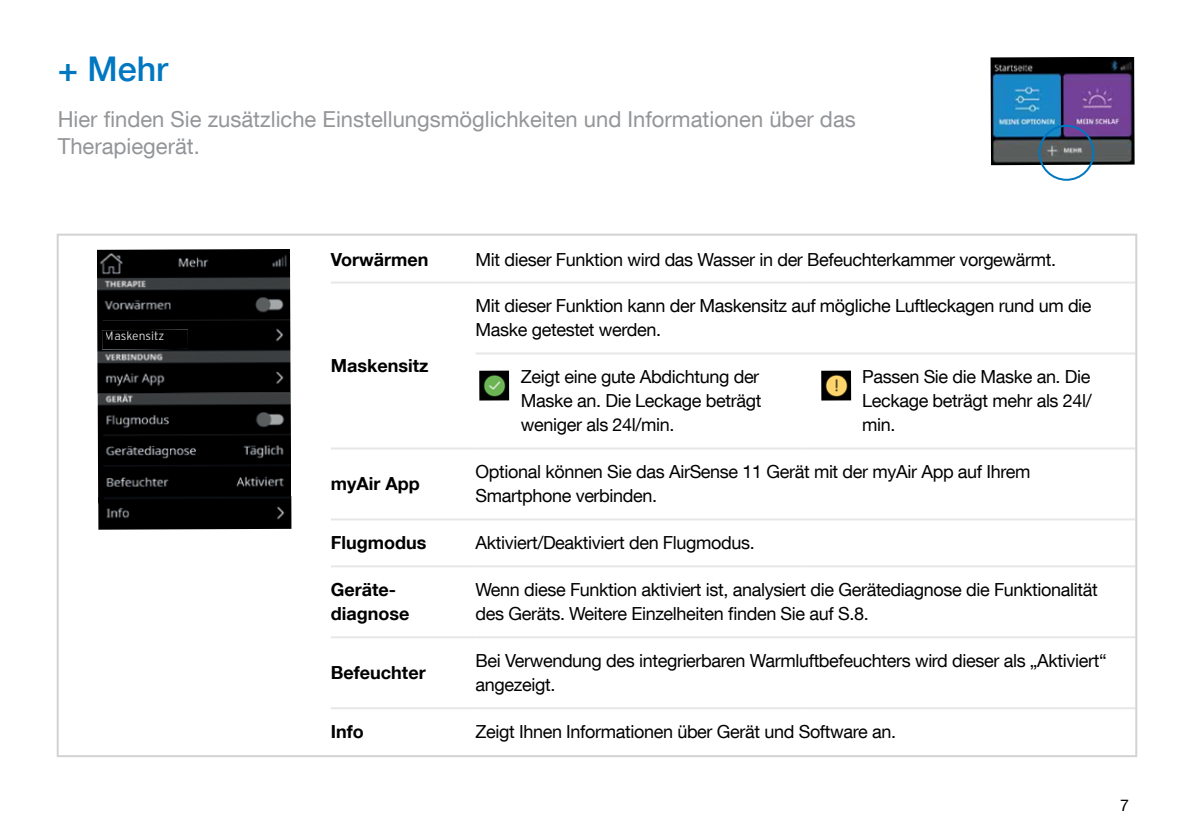
<style>
.page{position:relative;width:1191px;height:840px;background:#fff}
.page>*{position:absolute;margin:0;border:0;box-sizing:border-box;transform-origin:0 0}
.t1{font:500 34px "Helvetica Neue LT Com";color:#0077c1}
.t2{font:22px/26.4px "Helvetica Neue LT Com";color:#939598}
.t3{font:18px/24px "Helvetica Neue LT Com";letter-spacing:-.02em;color:#000}
.t4{font:700 18px/24px "Helvetica Neue LT Com";color:#000}
.t5{font:16px "Helvetica Neue LT Com";color:#000}
.t6{font:12px "Interstate Mono Lgt";color:#fff}
</style>
<div class="page">
<img style="left:990px;top:57px;width:144px;height:108px">
<svg style="left:98px;top:283px;width:1036px;height:426px"></svg>
<hr style="left:331px;top:281px;width:144px;height:2px;background:#e6e7e8">
<hr style="left:475px;top:281px;width:330px;height:2px;background:#e6e7e8">
<hr style="left:805px;top:281px;width:330px;height:2px;background:#e6e7e8">
<hr style="left:475px;top:352px;width:330px;height:2px;background:#e6e7e8">
<hr style="left:805px;top:352px;width:330px;height:2px;background:#e6e7e8">
<hr style="left:331px;top:447px;width:144px;height:2px;background:#e6e7e8">
<hr style="left:475px;top:447px;width:330px;height:2px;background:#e6e7e8">
<hr style="left:805px;top:447px;width:330px;height:2px;background:#e6e7e8">
<hr style="left:331px;top:518px;width:144px;height:2px;background:#e6e7e8">
<hr style="left:475px;top:518px;width:330px;height:2px;background:#e6e7e8">
<hr style="left:805px;top:518px;width:330px;height:2px;background:#e6e7e8">
<hr style="left:331px;top:565px;width:144px;height:2px;background:#e6e7e8">
<hr style="left:475px;top:565px;width:330px;height:2px;background:#e6e7e8">
<hr style="left:805px;top:565px;width:330px;height:2px;background:#e6e7e8">
<hr style="left:331px;top:636px;width:144px;height:2px;background:#e6e7e8">
<hr style="left:475px;top:636px;width:330px;height:2px;background:#e6e7e8">
<hr style="left:805px;top:636px;width:330px;height:2px;background:#e6e7e8">
<hr style="left:331px;top:706px;width:144px;height:2px;background:#e6e7e8">
<hr style="left:475px;top:706px;width:330px;height:2px;background:#e6e7e8">
<hr style="left:805px;top:706px;width:330px;height:2px;background:#e6e7e8">
<img style="left:479px;top:370px;width:30px;height:30px">
<img style="left:821px;top:370px;width:30px;height:30px">
<div style="left:1038px;top:125px;width:56px;height:56px;border:2px solid #0077c1;border-radius:50%"></div>
<img style="left:97px;top:249px;width:194px;height:247px">
<div style="left:102px;top:329px;width:86px;height:20px;background:#000"></div>
<img style="left:98px;top:496px;width:193px;height:33px">
<h1 class="t1" style="left:58px;top:48px;width:112px">+ Mehr</h1>
<p class="t2" style="left:58px;top:106px;width:799px">Hier finden Sie zusätzliche Einstellungsmöglichkeiten und Informationen über das<br>Therapiegerät.</p>
<p class="t6" style="left:105px;top:328px;width:61px">Maskensitz</p>
<p class="t4" style="left:331px;top:246px;width:99px">Vorwärmen</p>
<p class="t3" style="left:475px;top:246px;width:582px">Mit dieser Funktion wird das Wasser in der Befeuchterkammer vorgewärmt.</p>
<p class="t4" style="left:331px;top:353px;width:99px">Maskensitz</p>
<p class="t4" style="left:331px;top:471px;width:90px">myAir App</p>
<p class="t3" style="left:475px;top:293px;width:617px">Mit dieser Funktion kann der Maskensitz auf mögliche Luftleckagen rund um die<br>Maske getestet werden.</p>
<p class="t3" style="left:521px;top:364px;width:242px;text-align:justify">Zeigt eine gute Abdichtung der Maske an. Die Leckage beträgt weniger als 24l/min.</p>
<p class="t3" style="left:862px;top:364px;width:231px;text-align:justify">Passen Sie die Maske an. Die Leckage beträgt mehr als 24l/ min.</p>
<p class="t3" style="left:475px;top:459px;width:556px">Optional können Sie das AirSense 11 Gerät mit der myAir App auf Ihrem<br>Smartphone verbinden.</p>
<p class="t4" style="left:331px;top:530px;width:97px">Flugmodus</p>
<p class="t3" style="left:475px;top:530px;width:281px">Aktiviert/Deaktiviert den Flugmodus.</p>
<p class="t4" style="left:331px;top:577px;width:80px">Geräte&shy;diagnose</p>
<p class="t3" style="left:475px;top:577px;width:623px">Wenn diese Funktion aktiviert ist, analysiert die Gerätediagnose die Funktionalität des Geräts. Weitere Einzelheiten finden Sie auf S.8.</p>
<p class="t4" style="left:331px;top:659px;width:96px">Befeuchter</p>
<p class="t3" style="left:475px;top:648px;width:632px">Bei Verwendung des integrierbaren Warmluftbefeuchters wird dieser als „Aktiviert“ angezeigt.</p>
<p class="t4" style="left:331px;top:718px;width:34px">Info</p>
<p class="t3" style="left:475px;top:718px;width:422px">Zeigt Ihnen Informationen über Gerät und Software an.</p>
<p class="t5" style="left:1120px;top:794px;width:10px">7</p>
</div>
